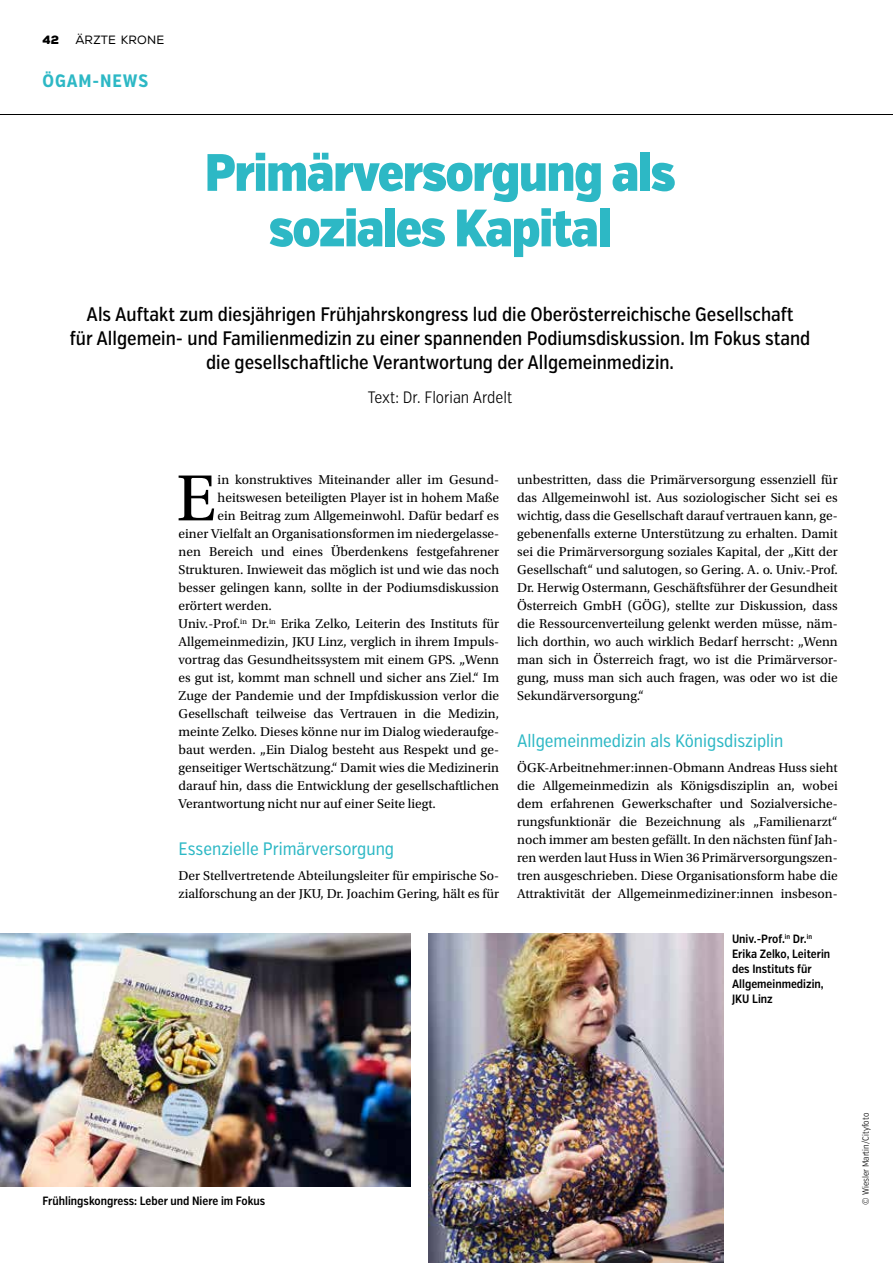
<style>
.page{position:relative;width:893px;height:1263px;background:#fff}
.page>*{position:absolute;margin:0;border:0;box-sizing:border-box;transform-origin:0 0}
.t1{font:68.7px "Utopia Std";color:#000}
.t2{font:900 52.5px/55.5px "Verb Ex Cond";letter-spacing:-.025em;color:#2db8c5;text-align:center}
.t3{font:500 19.5px/24px "Verb Ex Cond";color:#000;text-align:center}
.t4{font:18px "Verb Ex Cond";color:#2db8c5}
.t5{font:700 18px "Verb Ex Cond";letter-spacing:.05em;color:#2db8c5}
.t6{font:300 16.5px "Verb Ex Cond";color:#000}
.t7{font:13.5px/18px "Utopia Std";color:#000;text-align:justify}
.t8{font:600 12px/15px "Verb Ex Cond";color:#000}
.t9{font:12px "Nexa";letter-spacing:.015em;color:#000}
.t10{font:300 9px "Verb Ex Cond";color:#000}
.s1{font-weight:900}
</style>
<div class="page">
<img style="left:0;top:933px;width:410px;height:253px">
<img style="left:428px;top:933px;width:296px;height:330px">
<hr style="left:0;top:114px;width:893px;height:1px;background:#000">
<p class="t9" style="left:43px;top:33px;width:123px"><span class="s1">42</span> ÄRZTE KRONE</p>
<h3 class="t5" style="left:43px;top:70px;width:107px">ÖGAM-NEWS</h3>
<h2 class="t2" style="left:205px;top:146px;width:472px">Primärversorgung als soziales Kapital</h2>
<p class="t3" style="left:70px;top:303px;width:742px">Als Auftakt zum diesjährigen Frühjahrskongress lud die Oberösterreichische Gesellschaft<br>für Allgemein- und Familienmedizin zu einer spannenden Podiumsdiskussion. Im Fokus stand die gesellschaftliche Verantwortung der Allgemeinmedizin.</p>
<p class="t6" style="left:368px;top:387px;width:146px">Text: Dr. Florian Ardelt</p>
<h1 class="t1" style="left:176px;top:461px;width:41px">E</h1>
<p class="t7" style="left:218px;top:471px;width:283px">in konstruktives Miteinander aller im Gesund-</p>
<p class="t7" style="left:218px;top:489px;width:283px">heitswesen beteiligten Player ist in hohem Maße</p>
<p class="t7" style="left:218px;top:507px;width:283px">ein Beitrag zum Allgemeinwohl. Dafür bedarf es</p>
<p class="t7" style="left:179px;top:525px;width:322px">einer Vielfalt an Organisationsformen im niedergelasse-</p>
<p class="t7" style="left:179px;top:543px;width:322px">nen Bereich und eines Überdenkens festgefahrener</p>
<p class="t7" style="left:179px;top:561px;width:322px">Strukturen. Inwieweit das möglich ist und wie das noch</p>
<p class="t7" style="left:179px;top:579px;width:322px">besser gelingen kann, sollte in der Podiumsdiskussion</p>
<p class="t7" style="left:179px;top:597px;width:95px">erörtert werden.</p>
<p class="t7" style="left:179px;top:615px;width:322px">Univ.-Prof.<sup>in</sup> Dr.<sup>in</sup> Erika Zelko, Leiterin des Instituts für</p>
<p class="t7" style="left:179px;top:633px;width:322px">Allgemeinmedizin, JKU Linz, verglich in ihrem Impuls-</p>
<p class="t7" style="left:179px;top:651px;width:322px">vortrag das Gesundheitssystem mit einem GPS. „Wenn</p>
<p class="t7" style="left:179px;top:669px;width:322px">es gut ist, kommt man schnell und sicher ans Ziel.“ Im</p>
<p class="t7" style="left:179px;top:687px;width:322px">Zuge der Pandemie und der Impfdiskussion verlor die</p>
<p class="t7" style="left:179px;top:705px;width:322px">Gesellschaft teilweise das Vertrauen in die Medizin,</p>
<p class="t7" style="left:179px;top:723px;width:322px">meinte Zelko. Dieses könne nur im Dialog wiederaufge-</p>
<p class="t7" style="left:179px;top:741px;width:322px">baut werden. „Ein Dialog besteht aus Respekt und ge-</p>
<p class="t7" style="left:179px;top:759px;width:322px">genseitiger Wertschätzung.“ Damit wies die Medizinerin</p>
<p class="t7" style="left:179px;top:777px;width:322px">darauf hin, dass die Entwicklung der gesellschaftlichen</p>
<p class="t7" style="left:179px;top:795px;width:259px">Verantwortung nicht nur auf einer Seite liegt.</p>
<h3 class="t4" style="left:179px;top:838px;width:217px">Essenzielle Primärversorgung</h3>
<p class="t7" style="left:179px;top:867px;width:322px">Der Stellvertretende Abteilungsleiter für empirische So&shy;zialforschung an der JKU, Dr. Joachim Gering, hält es für</p>
<p class="t7" style="left:517px;top:471px;width:322px">unbestritten, dass die Primärversorgung essenziell für das Allgemeinwohl ist. Aus soziologischer Sicht sei es wichtig, dass die Gesellschaft darauf vertrauen kann, ge&shy;gebenenfalls externe Unterstützung zu erhalten. Damit sei die Primärversorgung soziales Kapital, der „Kitt der Gesellschaft“ und salutogen, so Gering. A. o. Univ.-Prof.<br>Dr. Herwig Ostermann, Geschäftsführer der Gesundheit Österreich GmbH (GÖG), stellte zur Diskussion, dass die Ressourcenverteilung gelenkt werden müsse, näm&shy;lich dorthin, wo auch wirklich Bedarf herrscht: „Wenn man sich in Österreich fragt, wo ist die Primärversor&shy;gung, muss man sich auch fragen, was oder wo ist die Sekundärversorgung.“</p>
<h3 class="t4" style="left:517px;top:730px;width:268px">Allgemeinmedizin als Königsdisziplin</h3>
<p class="t7" style="left:517px;top:759px;width:322px">ÖGK-Arbeitnehmer:innen-Obmann Andreas Huss sieht die Allgemeinmedizin als Königsdisziplin an, wobei dem erfahrenen Gewerkschafter und Sozialversiche&shy;rungsfunktionär die Bezeichnung als „Familienarzt“ noch immer am besten gefällt. In den nächsten fünf Jah&shy;ren werden laut Huss in Wien 36 Primärversorgungszen&shy;tren ausgeschrieben. Diese Organisationsform habe die Attraktivität der Allgemeinmediziner:innen insbeson-</p>
<p class="t8" style="left:732px;top:932px;width:100px">Univ.-Prof.<sup>in</sup> Dr.<sup>in<br></sup>Erika Zelko, Leiterin des Instituts für<br>Allgemeinmedizin,<br>JKU Linz</p>
<p class="t8" style="left:43px;top:1193px;width:224px">Frühlingskongress: Leber und Niere im Fokus</p>
<p class="t10" style="left:860px;top:1205px;width:93px;rotate:-90deg">© Wiesler Martin/Cityfoto</p>
</div>
